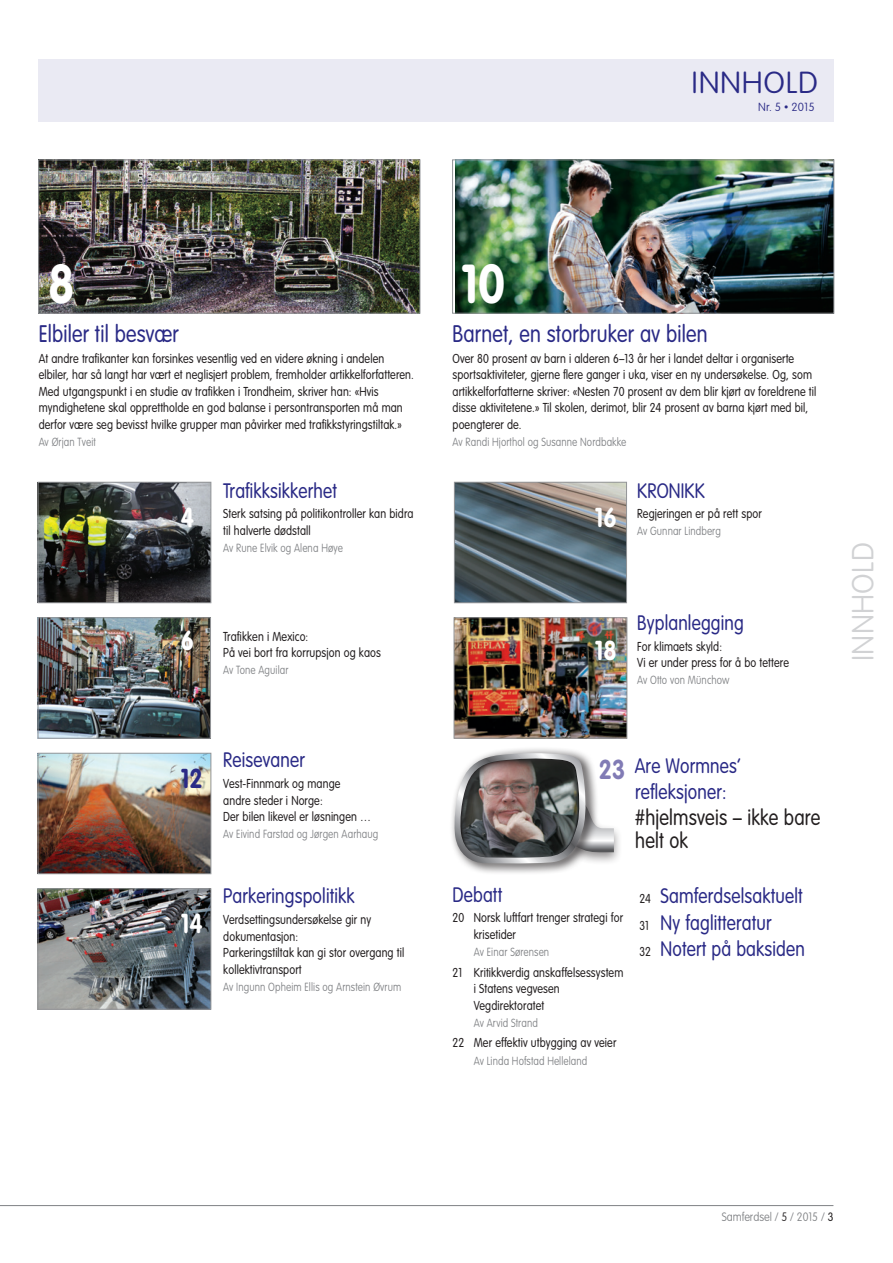
<style>
.page{position:relative;width:893px;height:1263px;background:#fff}
.page>*{position:absolute;margin:0;border:0;box-sizing:border-box;transform-origin:0 0}
.innhold_stor_pagina{font:700 54px "VAG Rounded LT";color:#fff;scale:.85 1}
.t1{font:100 30px "VAG Rounded LT";letter-spacing:.01em;color:#d1d2d4}
.t2{font:100 30px "VAG Rounded LT";letter-spacing:.02em;color:#2a2a86;scale:1.05 1}
.innhold_tittel_stor{font:300 23.7px "VAG Rounded LT";letter-spacing:.01em;color:#2a2a86;scale:.85 1}
.innhold_txt{font:300 21.75px/22.5px "VAG Rounded LT";letter-spacing:.01em;color:#231f20;scale:.85 1}
.innhold_tittel{font:300 20.7px "VAG Rounded LT";letter-spacing:.01em;color:#2a2a86;scale:.85 1}
.innhold_tittel_u_bil{font:300 20.7px "VAG Rounded LT";letter-spacing:.01em;color:#2a2a86;scale:.85 1}
.innhold_txt_stor{font:300 12.75px/16.5px "VAG Rounded LT";letter-spacing:.01em;color:#231f20;scale:.85 1}
.innhold_txt-2{font:300 12.75px/16.5px "VAG Rounded LT";letter-spacing:.01em;color:#231f20;scale:.85 1}
.Innhold_txt_u_bilde{font:300 12.75px/16.5px "VAG Rounded LT";letter-spacing:.01em;color:#231f20;scale:.85 1}
.innhold_forfatter{font:300 12.75px/16.5px "VAG Rounded LT";letter-spacing:.01em;color:#231f20;scale:.85 1}
.t3{font:100 12px "VAG Rounded LT";color:#808285;scale:.9 1}
.innhold_forfatter-2{font:100 11.7px "VAG Rounded LT";letter-spacing:.01em;color:#808285;scale:.85 1}
.Innhold_forfatter_u{font:100 11.7px "VAG Rounded LT";letter-spacing:.01em;color:#808285;scale:.85 1}
.t4{font:100 11.7px "VAG Rounded LT";letter-spacing:.01em;color:#2a2a86}
.s1{font-size:8.7px}
.s2{font-weight:700;font-size:27px;color:#fff}
.s3{font-weight:700;font-size:27px;color:#2a2a86}
.s4{font-weight:700;font-size:27px;color:#817bb5}
.s5{font-size:12.75px;color:#231f20}
.s6{color:#231f20}
.s7{font-weight:300;color:#231f20}
</style>
<div class="page">
<hr style="left:0;top:1205px;width:833px;height:1px;background:#808285">
<div style="left:38px;top:60px;width:795px;height:62px;background:#eaeaf3"></div>
<img style="left:456px;top:619px;width:169px;height:118px">
<div style="left:454px;top:617px;width:173px;height:122px;border:1px solid #939598"></div>
<img style="left:40px;top:890px;width:169px;height:118px">
<div style="left:38px;top:888px;width:173px;height:122px;border:1px solid #939598"></div>
<img style="left:40px;top:619px;width:169px;height:118px">
<div style="left:38px;top:617px;width:173px;height:122px;border:1px solid #939598"></div>
<img style="left:40px;top:161px;width:378px;height:151px">
<div style="left:38px;top:159px;width:382px;height:155px;border:1px solid #939598"></div>
<img style="left:456px;top:161px;width:376px;height:151px">
<div style="left:452px;top:159px;width:382px;height:155px;border:1px solid #939598"></div>
<img style="left:40px;top:755px;width:169px;height:117px">
<div style="left:38px;top:753px;width:173px;height:121px;border:1px solid #939598"></div>
<img style="left:40px;top:484px;width:169px;height:117px">
<div style="left:38px;top:482px;width:173px;height:121px;border:1px solid #939598"></div>
<img style="left:456px;top:484px;width:169px;height:117px">
<div style="left:454px;top:482px;width:173px;height:121px;border:1px solid #939598"></div>
<div style="left:565px;top:798px;width:58px;height:68px;background:#231f20;opacity:.5"></div>
<svg style="left:451px;top:748px;width:148px;height:125px"></svg>
<svg style="left:453px;top:753px;width:161px;height:111px;background:#8d8988"></svg>
<p class="t2" style="left:692px;top:66px;width:122px">INNHOLD</p>
<p class="t4" style="left:758px;top:100px;width:58px">Nr. 5 <span class="s1">•</span> 2015</p>
<p class="innhold_stor_pagina" style="left:48px;top:252px;width:32px">8</p>
<p class="innhold_tittel_stor" style="left:39px;top:320px;width:167px">Elbiler til besvær</p>
<p class="innhold_txt_stor" style="left:39px;top:351px;width:443px">At andre trafikanter kan forsinkes vesentlig ved en videre økning i andelen elbiler, har så langt har vært et neglisjert problem, fremholder artikkelforfatteren.<br>Med utgangspunkt i en studie av trafikken i Trondheim, skriver han: «Hvis myndighetene skal opprettholde en god balanse i persontransporten må man derfor være seg bevisst hvilke grupper man påvirker med trafikkstyringstiltak.»</p>
<p class="innhold_forfatter-2" style="left:39px;top:435px;width:69px">Av Ørjan Tveit</p>
<p class="innhold_tittel" style="left:223px;top:478px;width:135px">Trafikksikkerhet</p>
<p class="innhold_txt-2" style="left:223px;top:506px;width:225px;text-indent:-43px"><span class="s2">4</span> Sterk satsing på politikontroller kan bidra til halverte dødstall</p>
<p class="innhold_forfatter-2" style="left:223px;top:541px;width:142px">Av Rune Elvik og Alena Høye</p>
<p class="innhold_forfatter" style="left:223px;top:628px;width:187px;text-indent:-43px"><span class="s2">6</span> Trafikken i Mexico:<br>På vei bort fra korrupsjon og kaos</p>
<p class="innhold_forfatter-2" style="left:223px;top:663px;width:78px">Av Tone Aguilar</p>
<p class="innhold_tittel" style="left:223px;top:748px;width:97px">Reisevaner</p>
<p class="innhold_txt-2" style="left:223px;top:776px;width:175px;text-indent:-43px"><span class="s3">12</span> Vest-Finnmark og mange<br>andre steder i Norge:<br>Der bilen likevel er løsningen …</p>
<p class="innhold_forfatter-2" style="left:223px;top:827px;width:184px">Av Eivind Farstad og Jørgen Aarhaug</p>
<p class="innhold_tittel" style="left:223px;top:884px;width:156px">Parkeringspolitikk</p>
<p class="innhold_txt-2" style="left:223px;top:912px;width:214px;text-indent:-43px"><span class="s2">14</span> Verdsettingsundersøkelse gir ny dokumentasjon:<br>Parkeringstiltak kan gi stor overgang til kollektivtransport</p>
<p class="innhold_forfatter-2" style="left:223px;top:980px;width:211px">Av Ingunn Opheim Ellis og Arnstein Øvrum</p>
<p class="innhold_stor_pagina" style="left:461px;top:252px;width:53px">10</p>
<p class="innhold_tittel_stor" style="left:453px;top:320px;width:301px">Barnet, en storbruker av bilen</p>
<p class="innhold_txt_stor" style="left:453px;top:351px;width:429px">Over 80 prosent av barn i alderen 6–13 år her i landet deltar i organiserte sportsaktiviteter, gjerne flere ganger i uka, viser en ny undersøkelse. Og, som artikkelforfatterne skriver: «Nesten 70 prosent av dem blir kjørt av foreldrene til disse aktivitetene.» Til skolen, derimot, blir 24 prosent av barna kjørt med bil, poengterer de.</p>
<p class="innhold_forfatter-2" style="left:453px;top:435px;width:206px">Av Randi Hjorthol og Susanne Nordbakke</p>
<p class="innhold_tittel" style="left:637px;top:478px;width:81px">KRONIKK</p>
<p class="innhold_txt-2" style="left:595px;top:506px;width:198px"><span class="s2">16</span> Regjeringen er på rett spor</p>
<p class="innhold_forfatter-2" style="left:637px;top:524px;width:100px">Av Gunnar Lindberg</p>
<p class="innhold_tittel" style="left:637px;top:611px;width:127px">Byplanlegging</p>
<p class="innhold_txt-2" style="left:637px;top:639px;width:180px;text-indent:-43px"><span class="s2">18</span> For klimaets skyld:<br>Vi er under press for å bo tettere</p>
<p class="innhold_forfatter-2" style="left:637px;top:673px;width:110px">Av Otto von Münchow</p>
<p class="innhold_tittel" style="left:599px;top:754px;width:168px"><span class="s4">23</span> Are Wormnes’</p>
<p class="innhold_tittel" style="left:635px;top:780px;width:109px">refleksjoner:</p>
<p class="innhold_txt" style="left:635px;top:807px;width:219px">#hjelmsveis – ikke bare helt ok</p>
<p class="innhold_tittel_u_bil" style="left:453px;top:883px;width:60px">Debatt</p>
<p class="Innhold_txt_u_bilde" style="left:474px;top:910px;width:177px;text-indent:-21px">20 Norsk luftfart trenger strategi for krisetider</p>
<p class="Innhold_forfatter_u" style="left:474px;top:945px;width:90px">Av Einar Sørensen</p>
<p class="Innhold_txt_u_bilde" style="left:474px;top:964px;width:177px;text-indent:-21px">21 Kritikkverdig anskaffelsessystem i Statens vegvesen<br>Vegdirektoratet</p>
<p class="Innhold_forfatter_u" style="left:474px;top:1016px;width:77px">Av Arvid Strand</p>
<p class="Innhold_txt_u_bilde" style="left:453px;top:1035px;width:194px">22 Mer effektiv utbygging av veier</p>
<p class="Innhold_forfatter_u" style="left:474px;top:1054px;width:135px">Av Linda Hofstad Helleland</p>
<p class="innhold_tittel" style="left:639px;top:884px;width:194px"><span class="s5">24</span> Samferdselsaktuelt</p>
<p class="innhold_tittel" style="left:639px;top:910px;width:157px"><span class="s5">31</span> Ny faglitteratur</p>
<p class="innhold_tittel" style="left:639px;top:937px;width:196px"><span class="s5">32</span> Notert på baksiden</p>
<h2 class="t1" style="left:846px;top:661px;width:120px;rotate:-90deg">INNHOLD</h2>
<p class="t3" style="left:722px;top:1210px;width:126px">Samferdsel / <span class="s6">5</span> / 2015 / <span class="s7">3</span></p>
</div>
